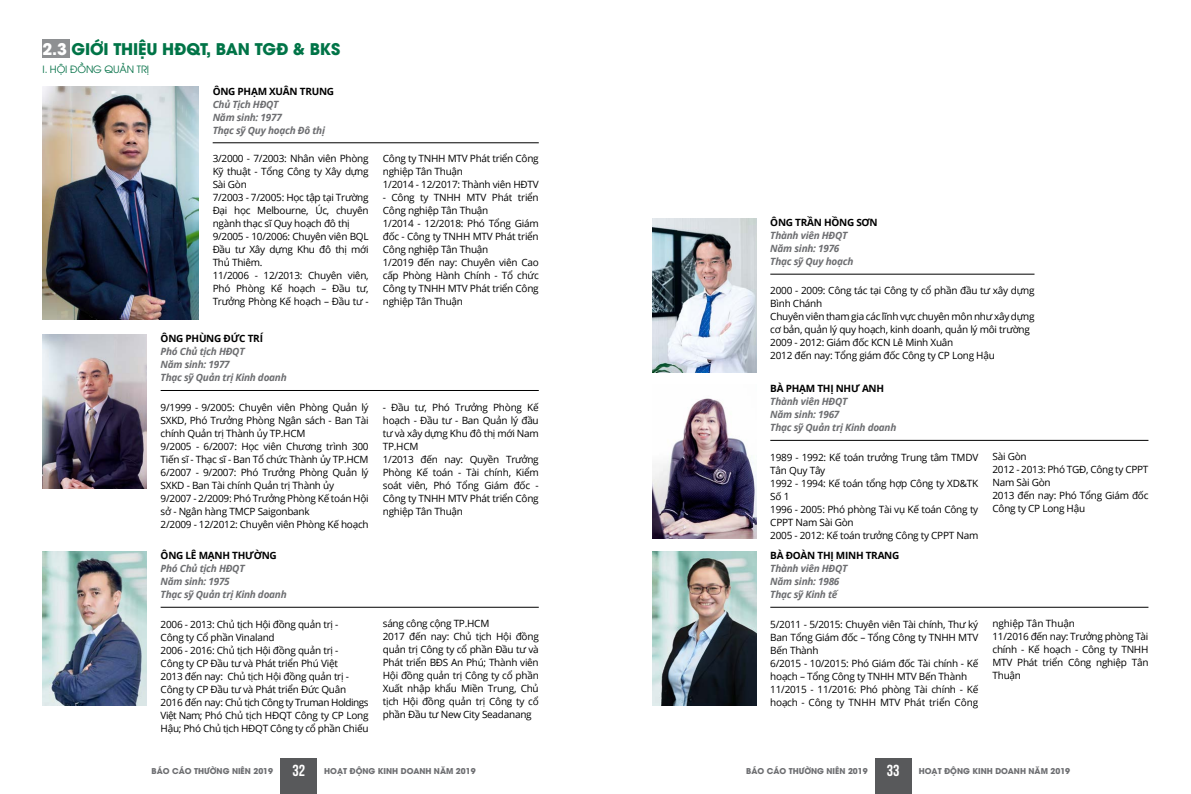
<style>
.page{position:relative;width:1191px;height:794px;background:#fff}
.page>*{position:absolute;margin:0;border:0;box-sizing:border-box;transform-origin:0 0}
.t1{font:700 16px "UTM Avo";letter-spacing:-.01em;color:#007447}
.t2{font:10px/13px "Open Sans";letter-spacing:-.025em;color:#000}
.t3{font:italic 700 10px/13px "Open Sans";letter-spacing:-.025em;color:#6d6e71}
.t4{font:700 10px "Open Sans";letter-spacing:-.025em;color:#000}
.t5{font:10px "UTM Avo";letter-spacing:-.01em;color:#006f45}
.t6{font:700 8px "UTM Avo";color:#6d6e71}
.s1{color:#fff}
.s2{font-family:"UTM Bebas";font-weight:400;font-size:16px;color:#fff}
</style>
<div class="page">
<div style="left:874px;top:758px;width:37px;height:36px;background:#58595b"></div>
<div style="left:280px;top:758px;width:37px;height:36px;background:#58595b"></div>
<img style="left:43px;top:87px;width:155px;height:232px">
<img style="left:43px;top:335px;width:103px;height:154px">
<img style="left:652px;top:398px;width:104px;height:140px">
<img style="left:652px;top:551px;width:104px;height:154px">
<img style="left:652px;top:218px;width:104px;height:154px">
<img style="left:43px;top:551px;width:103px;height:154px">
<hr style="left:213px;top:142px;width:326px;height:1px;background:#000">
<hr style="left:161px;top:390px;width:378px;height:1px;background:#000">
<hr style="left:770px;top:440px;width:378px;height:1px;background:#000">
<hr style="left:770px;top:607px;width:378px;height:1px;background:#000">
<hr style="left:770px;top:274px;width:264px;height:1px;background:#000">
<hr style="left:161px;top:607px;width:378px;height:1px;background:#000">
<div style="left:43px;top:40px;width:27px;height:18px;background:#8e9092"></div>
<h1 class="t1" style="left:43px;top:35px;width:299px"><span class="s1">2.3</span> GIỚI THIỆU HĐQT, BAN TGĐ &amp; BKS</h1>
<p class="t5" style="left:43px;top:61px;width:108px">I. HỘI ĐỒNG QUẢN TRỊ</p>
<p class="t4" style="left:213px;top:84px;width:123px">ÔNG PHẠM XUÂN TRUNG</p>
<p class="t3" style="left:213px;top:97px;width:114px">Chủ Tịch HĐQT<br>Năm sinh: 1977<br>Thạc sỹ Quy hoạch Đô thị</p>
<p class="t2" style="left:213px;top:152px;width:157px">3/2000 - 7/2003: Nhân viên Phòng<br>Kỹ thuật - Tổng Công ty Xây dựng<br>Sài Gòn<br>7/2003 - 7/2005: Học tập tại Trường<br>Đại học Melbourne, Úc, chuyên ngành thạc sĩ Quy hoạch đô thị<br>9/2005 - 10/2006: Chuyên viên BQL<br>Đầu tư Xây dựng Khu đô thị mới<br>Thủ Thiêm.<br>11/2006 - 12/2013: Chuyên viên,<br>Phó Phòng Kế hoạch – Đầu tư,<br>Trưởng Phòng Kế hoạch – Đầu tư -</p>
<p class="t4" style="left:161px;top:332px;width:104px">ÔNG PHÙNG ĐỨC TRÍ</p>
<p class="t3" style="left:161px;top:345px;width:128px">Phó Chủ tịch HĐQT<br>Năm sinh: 1977<br>Thạc sỹ Quản trị Kinh doanh</p>
<p class="t2" style="left:161px;top:400px;width:209px">9/1999 - 9/2005: Chuyên viên Phòng Quản lý SXKD, Phó Trưởng Phòng Ngân sách - Ban Tài chính Quản trị Thành ủy TP.HCM<br>9/2005 - 6/2007: Học viên Chương trình 300<br>Tiến sĩ - Thạc sĩ - Ban Tổ chức Thành ủy TP.HCM 6/2007 - 9/2007: Phó Trưởng Phòng Quản lý SXKD - Ban Tài chính Quản trị Thành ủy<br>9/2007 - 2/2009: Phó Trưởng Phòng Kế toán Hội sở - Ngân hàng TMCP Saigonbank<br>2/2009 - 12/2012: Chuyên viên Phòng Kế hoạch</p>
<p class="t4" style="left:161px;top:548px;width:118px">ÔNG LÊ MẠNH THƯỜNG</p>
<p class="t3" style="left:161px;top:562px;width:128px">Phó Chủ tịch HĐQT<br>Năm sinh: 1975<br>Thạc sỹ Quản trị Kinh doanh</p>
<p class="t2" style="left:161px;top:617px;width:209px">2006 - 2013: Chủ tịch Hội đồng quả n trị -<br>Công ty Cổ phầ n Vinaland<br>2006 - 2016: Chủ tịch Hội đồng quả n trị -<br>Công ty CP Đầu tư và Phát triển Phú Việt<br>2013 đến nay: Chủ tịch Hội đồng quả n trị - Công ty CP Đầ u tư và Phát triển Đức Quân 2016 đến nay: Chủ tịch Công ty Truman Holdings Việt Nam; Phó Chủ tịch HĐQT Công ty CP Long Hậu; Phó Chủ tịch HĐQT Công ty cổ phần Chiếu</p>
<p class="t2" style="left:383px;top:152px;width:157px">Công ty TNHH MTV Phát triển Công nghiệp Tân Thuận<br>1/2014 - 12/2017: Thành viên HĐTV</p>
<p class="t2" style="left:383px;top:191px;width:157px">- Công ty TNHH MTV Phát triển<br>Công nghiệp Tân Thuận<br>1/2014 - 12/2018: Phó Tổng Giám đốc - Công ty TNHH MTV Phát triển<br>Công nghiệp Tân Thuận<br>1/2019 đến nay: Chuyên viên Cao cấp Phòng Hành Chính - Tổ chức<br>Công ty TNHH MTV Phát triển Công nghiệp Tân Thuận</p>
<p class="t2" style="left:383px;top:400px;width:157px">- Đầu tư, Phó Trưởng Phòng Kế hoạch - Đầu tư - Ban Quản lý đầu tư và xây dựng Khu đô thị mới Nam<br>TP.HCM<br>1/2013 đến nay: Quyền Trưởng<br>Phòng Kế toán - Tài chính, Kiểm soát viên, Phó Tổng Giám đốc -<br>Công ty TNHH MTV Phát triển Công nghiệp Tân Thuận</p>
<p class="t2" style="left:383px;top:616px;width:157px">sáng công cộng TP.HCM<br>2017 đến nay: Chủ tịch Hội đồng quản trị Công ty cổ phần Đầu tư và<br>Phát triển BĐS An Phú; Thành viên<br>Hội đồng quản trị Công ty cổ phần<br>Xuất nhập khẩu Miền Trung, Chủ tịch Hội đồng quản trị Công ty cổ phần Đầu tư New City Seadanang</p>
<p class="t4" style="left:770px;top:215px;width:109px">ÔNG TRẦN HỒNG SƠN</p>
<p class="t3" style="left:770px;top:229px;width:85px">Thành viên HĐQT<br>Năm sinh: 1976<br>Thạc sỹ Quy hoạch</p>
<p class="t2" style="left:770px;top:284px;width:266px">2000 - 2009: Công tác tại Công ty cổ phần đầu tư xây dựng Bình Chánh<br>Chuyên viên tham gia các lĩnh vực chuyên môn như xây dựng cơ bản, quản lý quy hoạch, kinh doanh, quản lý môi trường 2009 - 2012: Giám đốc KCN Lê Minh Xuân<br>2012 đến nay: Tổng giám đốc Công ty CP Long Hậu</p>
<p class="t4" style="left:770px;top:381px;width:115px">BÀ PHẠM THỊ NHƯ ANH</p>
<p class="t3" style="left:770px;top:395px;width:128px">Thành viên HĐQT<br>Năm sinh: 1967<br>Thạc sỹ Quản trị Kinh doanh</p>
<p class="t2" style="left:770px;top:450px;width:209px">1989 - 1992: Kế toán trưởng Trung tâm TMDV<br>Tân Quy Tây<br>1992 - 1994: Kế toán tổng hợp Công ty XD&amp;TK<br>Số 1<br>1996 - 2005: Phó phòng Tài vụ Kế toán Công ty<br>CPPT Nam Sài Gòn<br>2005 - 2012: Kế toán trưởng Công ty CPPT Nam</p>
<p class="t4" style="left:770px;top:548px;width:131px">BÀ ĐOÀN THỊ MINH TRANG</p>
<p class="t3" style="left:770px;top:562px;width:79px">Thành viên HĐQT<br>Năm sinh: 1986<br>Thạc sỹ Kinh tế</p>
<p class="t2" style="left:770px;top:617px;width:209px">5/2011 - 5/2015: Chuyên viên Tài chính, Thư ký Ban Tổng Giám đốc – Tổng Công ty TNHH MTV Bến Thành<br>6/2015 - 10/2015: Phó Giám đốc Tài chính - Kế hoạch – Tổng Công ty TNHH MTV Bến Thành 11/2015 - 11/2016: Phó phòng Tài chính - Kế hoạch - Công ty TNHH MTV Phát triển Công</p>
<p class="t2" style="left:992px;top:449px;width:157px">Sài Gòn<br>2012 - 2013: Phó TGĐ, Công ty CPPT<br>Nam Sài Gòn<br>2013 đến nay: Phó Tổng Giám đốc<br>Công ty CP Long Hậu</p>
<p class="t2" style="left:992px;top:616px;width:157px">nghiệp Tân Thuận<br>11/2016 đến nay: Trưởng phòng Tài chính - Kế hoạch - Công ty TNHH<br>MTV Phát triển Công nghiệp Tân<br>Thuận</p>
<p class="t6" style="left:152px;top:764px;width:325px">BÁO CÁO THƯỜNG NIÊN 2019 <span class="s2">32</span> HOẠT ĐỘNG KINH DOANH NĂM 2019</p>
<p class="t6" style="left:746px;top:764px;width:325px">BÁO CÁO THƯỜNG NIÊN 2019 <span class="s2">33</span> HOẠT ĐỘNG KINH DOANH NĂM 2019</p>
</div>
